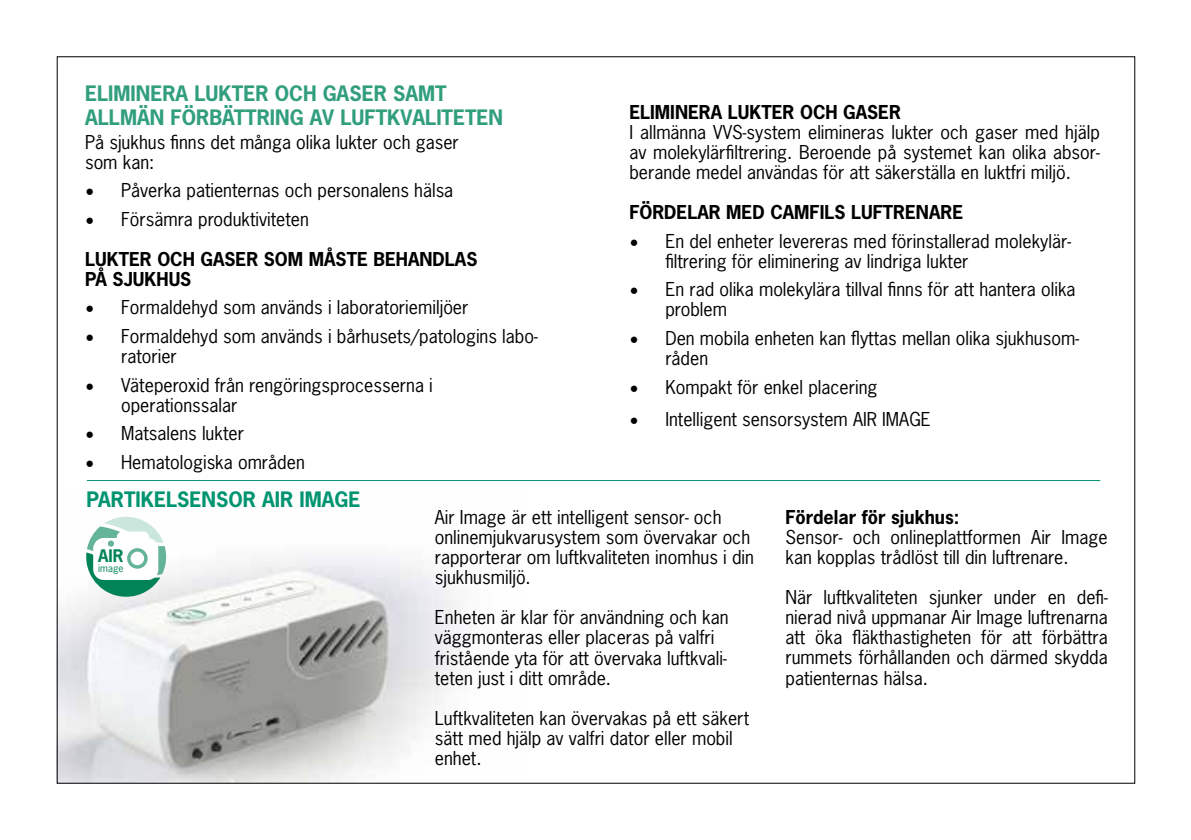
<style>
.page{position:relative;width:1191px;height:840px;background:#fff}
.page>*{position:absolute;margin:0;border:0;box-sizing:border-box;transform-origin:0 0}
.t1{font:700 20px/24px "News Gothic Std";color:#319e7d}
.t2{font:700 20px "News Gothic Std";color:#009470}
.t3{font:18px/20px "News Gothic Std";color:#000}
.t4{font:700 18px/20px "News Gothic Std";color:#000}
.t5{font:700 16.2px "News Gothic Std";color:#008457}
.t6{font:9.8px "News Gothic Std";letter-spacing:.01em;color:#008457}
.s1{font-family:"Minion Pro";font-size:24px}
</style>
<div class="page">
<img style="left:59px;top:554px;width:402px;height:227px">
<hr style="left:87px;top:480px;width:1013px;height:1px;background:#009470">
<svg style="left:86px;top:516px;width:80px;height:80px"></svg>
<p class="t1" style="left:85px;top:81px;width:419px">ELIMINERA LUKTER OCH GASER SAMT<br>ALLMÄN FÖRBÄTTRING AV LUFTKVALITETEN</p>
<p class="t3" style="left:85px;top:132px;width:375px">På sjukhus finns det många olika lukter och gaser som kan:</p>
<p class="t3" style="left:85px;top:180px;width:370px"><span class="s1">•</span> Påverka patienternas och personalens hälsa</p>
<p class="t3" style="left:85px;top:209px;width:225px"><span class="s1">•</span> Försämra produktiviteten</p>
<p class="t4" style="left:85px;top:248px;width:394px">LUKTER OCH GASER SOM MÅSTE BEHANDLAS<br>PÅ SJUKHUS</p>
<p class="t3" style="left:85px;top:297px;width:385px"><span class="s1">•</span> Formaldehyd som används i laboratoriemiljöer</p>
<p class="t3" style="left:121px;top:326px;width:418px;text-indent:-36px"><span class="s1">•</span> Formaldehyd som används i bårhusets/patologins labo&shy;ratorier</p>
<p class="t3" style="left:121px;top:374px;width:313px;text-indent:-36px"><span class="s1">•</span> Väteperoxid från rengöringsprocesserna i operationssalar</p>
<p class="t3" style="left:85px;top:423px;width:160px"><span class="s1">•</span> Matsalens lukter</p>
<p class="t3" style="left:85px;top:451px;width:221px"><span class="s1">•</span> Hematologiska områden</p>
<p class="t2" style="left:86px;top:486px;width:275px">PARTIKELSENSOR AIR IMAGE</p>
<p class="t4" style="left:629px;top:102px;width:273px">ELIMINERA LUKTER OCH GASER</p>
<p class="t3" style="left:629px;top:122px;width:472px;text-align:justify">I allmänna VVS-system elimineras lukter och gaser med hjälp av molekylärfiltrering. Beroende på systemet kan olika absor&shy;berande medel användas för att säkerställa en luktfri miljö.</p>
<p class="t4" style="left:629px;top:202px;width:335px">FÖRDELAR MED CAMFILS LUFTRENARE</p>
<p class="t3" style="left:665px;top:231px;width:407px;text-indent:-36px"><span class="s1">•</span> En del enheter levereras med förinstallerad molekylär&shy;filtrering för eliminering av lindriga lukter</p>
<p class="t3" style="left:665px;top:279px;width:412px;text-indent:-36px"><span class="s1">•</span> En rad olika molekylära tillval finns för att hantera olika problem</p>
<p class="t3" style="left:665px;top:328px;width:415px;text-indent:-36px"><span class="s1">•</span> Den mobila enheten kan flyttas mellan olika sjukhusom&shy;råden</p>
<p class="t3" style="left:629px;top:376px;width:250px"><span class="s1">•</span> Kompakt för enkel placering</p>
<p class="t3" style="left:629px;top:409px;width:303px"><span class="s1">•</span> Intelligent sensorsystem AIR IMAGE</p>
<p class="t5" style="left:98px;top:544px;width:27px">AIR</p>
<p class="t6" style="left:98px;top:561px;width:27px">image</p>
<p class="t3" style="left:435px;top:507px;width:321px">Air Image är ett intelligent sensor- och onlinemjukvarusystem som övervakar och rapporterar om luftkvaliteten inomhus i din sjukhusmiljö.</p>
<p class="t3" style="left:435px;top:607px;width:295px">Enheten är klar för användning och kan väggmonteras eller placeras på valfri fristående yta för att övervaka luftkvali&shy;teten just i ditt område.</p>
<p class="t3" style="left:435px;top:707px;width:316px">Luftkvaliteten kan övervakas på ett säkert sätt med hjälp av valfri dator eller mobil enhet.</p>
<p class="t4" style="left:785px;top:507px;width:175px">Fördelar för sjukhus:</p>
<p class="t3" style="left:785px;top:527px;width:324px">Sensor- och onlineplattformen Air Image kan kopplas trådlöst till din luftrenare.</p>
<p class="t3" style="left:785px;top:587px;width:324px;text-align:justify">När luftkvaliteten sjunker under en defi&shy;nierad nivå uppmanar Air Image luftrenarna att öka fläkthastigheten för att förbättra rummets förhållanden och därmed skydda patienternas hälsa.</p>
</div>
